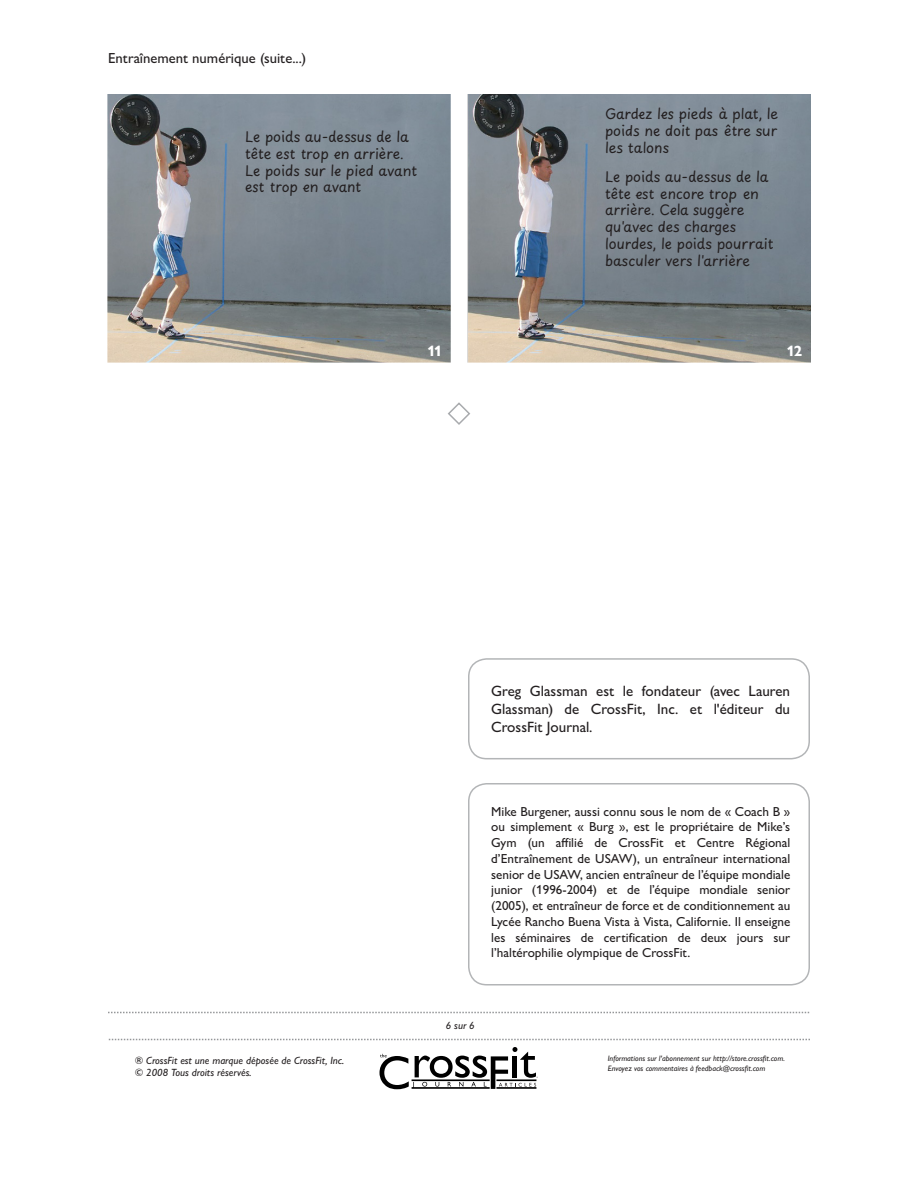
<style>
.page{position:relative;width:918px;height:1188px;background:#fff}
.page>*{position:absolute;margin:0;border:0;box-sizing:border-box;transform-origin:0 0}
.t1{font:500 15px/18px "Gill Sans Nova";color:#231f20;text-align:justify}
.t2{font:700 15px "Gill Sans Nova";color:#fff}
.t3{font:500 14.55px "Gill Sans Nova";color:#231f20}
.t4{font:13.95px/16.8px "Playpen Sans";color:#231f20}
.t5{font:500 13.2px/15.8px "Gill Sans Nova";color:#231f20;text-align:justify}
.t6{font:italic 500 10.5px/12.6px "Gill Sans Nova";color:#231f20}
.t7{font:italic 500 7.8px/9.4px "Gill Sans Nova";color:#231f20}
</style>
<div class="page">
<svg style="left:380px;top:1047px;width:158px;height:42px"></svg>
<svg style="left:108px;top:1012px;width:702px;height:1px"></svg>
<svg style="left:108px;top:1039px;width:702px;height:1px"></svg>
<div style="left:468px;top:658px;width:342px;height:101px;border:2px solid #b3b5b7;border-radius:18px"></div>
<svg style="left:448px;top:402px;width:22px;height:23px"></svg>
<div style="left:468px;top:783px;width:342px;height:203px;border:2px solid #b3b5b7;border-radius:18px"></div>
<img style="left:108px;top:94px;width:342px;height:269px">
<img style="left:468px;top:94px;width:342px;height:269px">
<p class="t3" style="left:108px;top:49px;width:200px">Entraînement numérique (suite...)</p>
<p class="t4" style="left:245px;top:128px;width:174px">Le poids au-dessus de la tête est trop en arrière.<br>Le poids sur le pied avant est trop en avant</p>
<p class="t2" style="left:427px;top:341px;width:17px">11</p>
<p class="t4" style="left:605px;top:105px;width:175px;text-align:justify">Gardez les pieds à plat, le poids ne doit pas être sur les talons</p>
<p class="t4" style="left:605px;top:168px;width:170px">Le poids au-dessus de la tête est encore trop en arrière. Cela suggère qu'avec des charges lourdes, le poids pourrait basculer vers l'arrière</p>
<p class="t2" style="left:786px;top:341px;width:18px">12</p>
<p class="t1" style="left:491px;top:682px;width:300px">Greg Glassman est le fondateur (avec Lauren Glassman) de CrossFit, Inc. et l'éditeur du CrossFit Journal.</p>
<p class="t5" style="left:491px;top:803px;width:301px">Mike Burgener, aussi connu sous le nom de « Coach B » ou simplement « Burg », est le propriétaire de Mike’s Gym (un affilié de CrossFit et Centre Régional d’Entraînement de USAW), un entraîneur international senior de USAW, ancien entraîneur de l’équipe mondiale junior (1996-2004) et de l’équipe mondiale senior (2005), et entraîneur de force et de conditionnement au Lycée Rancho Buena Vista à Vista, Californie. Il enseigne les séminaires de certification de deux jours sur l’haltérophilie olympique de CrossFit.</p>
<p class="t6" style="left:446px;top:1019px;width:30px">6 sur 6</p>
<p class="t6" style="left:135px;top:1054px;width:211px">® CrossFit est une marque déposée de CrossFit, Inc. © 2008 Tous droits réservés.</p>
<p class="t7" style="left:608px;top:1054px;width:179px">Informations sur l'abonnement sur http://store.crossfit.com.<br>Envoyez vos commentaires à feedback@crossfit.com</p>
</div>
